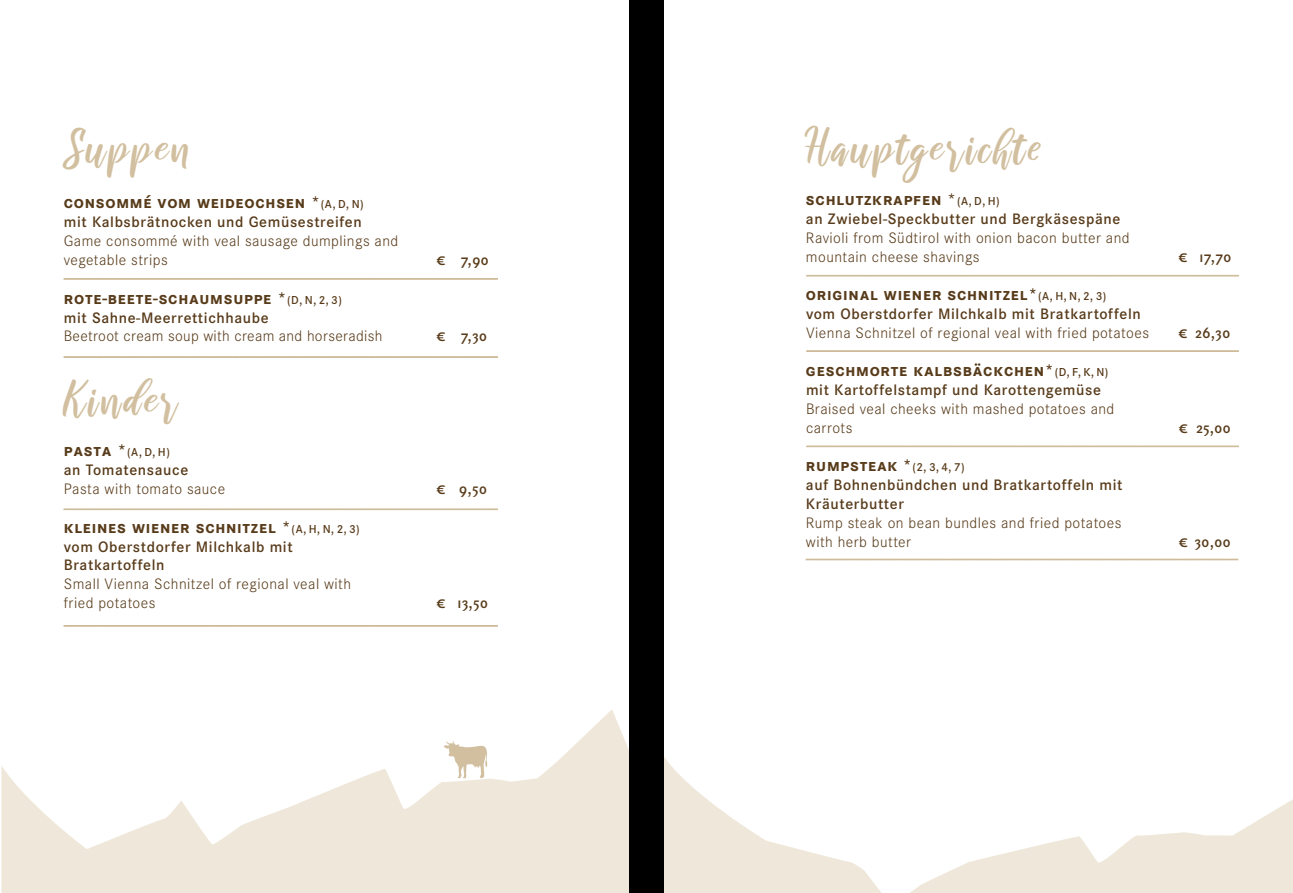
<style>
.page{position:relative;width:1293px;height:893px;background:#fff}
.page>*{position:absolute;margin:0;border:0;box-sizing:border-box;transform-origin:0 0}
.t1{font:48px "raustila";letter-spacing:.07em;color:#d1bf9f}
.t2{font:700 18px "Corporate SSC";letter-spacing:.04em;color:#583b1a}
.t3{font:300 15.75px/18.9px "Corporate S";letter-spacing:.03em;color:#583b1a}
.t4{font:600 15.75px/18.9px "Corporate S";letter-spacing:.04em;color:#583b1a}
.t5{font:600 15.75px "Corporate SSC";letter-spacing:.04em;color:#583b1a}
.t6{font:600 12px "Corporate S";color:#583b1a}
.s1{font-family:"Corporate S";font-weight:600;font-size:12px}
.s2{font-family:"Fedra Sans Std";font-weight:400}
.s3{font-family:"Corporate SSC";font-weight:700;font-size:18px}
.s4{font-weight:400}
</style>
<div class="page">
<svg style="left:1px;top:710px;width:628px;height:183px;fill:#efe8da"></svg>
<svg style="left:64px;top:508px;width:434px;height:2px"></svg>
<svg style="left:64px;top:625px;width:434px;height:2px"></svg>
<svg style="left:64px;top:278px;width:434px;height:2px"></svg>
<svg style="left:64px;top:356px;width:434px;height:2px"></svg>
<svg style="left:444px;top:741px;width:43px;height:37px"></svg>
<svg style="left:663px;top:706px;width:630px;height:187px"></svg>
<svg style="left:806px;top:275px;width:432px;height:2px"></svg>
<svg style="left:806px;top:350px;width:432px;height:2px"></svg>
<svg style="left:806px;top:558px;width:432px;height:2px"></svg>
<svg style="left:806px;top:445px;width:432px;height:2px"></svg>
<div style="left:629px;top:0;width:34px;height:893px;background:#000"></div>
<h1 class="t1" style="left:64px;top:121px;width:129px">Suppen</h1>
<p class="t2" style="left:64px;top:192px;width:301px">consommé vom weideochsen *<span class="s1">(A, D, N)</span></p>
<p class="t4" style="left:64px;top:212px;width:299px">mit Kalbsbrätnocken und Gemüsestreifen</p>
<p class="t3" style="left:64px;top:231px;width:336px">Game consommé with veal sausage dumplings and vegetable strips</p>
<p class="t5" style="left:436px;top:250px;width:54px"><span class="s2">€</span> 7,90</p>
<p class="t2" style="left:64px;top:287px;width:280px">rote-beete-schaumsuppe *<span class="s1">(D, N, 2, 3)</span></p>
<p class="t4" style="left:64px;top:307px;width:206px">mit Sahne-Meerrettichhaube</p>
<p class="t3" style="left:64px;top:326px;width:320px">Beetroot cream soup with cream and horseradish</p>
<p class="t5" style="left:436px;top:327px;width:52px"><span class="s2">€</span> 7,30</p>
<h1 class="t1" style="left:64px;top:373px;width:116px">Kinder</h1>
<p class="t6" style="left:64px;top:444px;width:108px"><span class="s3">pasta *</span>(A, D, H)</p>
<p class="t4" style="left:64px;top:460px;width:126px">an Tomatensauce</p>
<p class="t3" style="left:64px;top:479px;width:163px">Pasta with tomato sauce</p>
<p class="t5" style="left:436px;top:480px;width:52px"><span class="s2">€</span> 9,50</p>
<p class="t2" style="left:64px;top:516px;width:297px">kleines wiener schnitzel *<span class="s1">(A, H, N, 2, 3)</span></p>
<p class="t4" style="left:64px;top:536px;width:230px">vom Oberstdorfer Milchkalb mit<br>Bratkartoffeln</p>
<p class="t3" style="left:64px;top:574px;width:289px">Small Vienna Schnitzel of regional veal with fried potatoes</p>
<p class="t5" style="left:436px;top:594px;width:53px"><span class="s2">€</span> 13,50</p>
<h1 class="t1" style="left:806px;top:121px;width:238px">Hauptgerichte</h1>
<p class="t2" style="left:806px;top:189px;width:195px">schlutzkrapfen <span class="s4">*</span><span class="s1">(A, D, H)</span></p>
<p class="t4" style="left:806px;top:209px;width:316px">an Zwiebel-Speckbutter und Bergkäsespäne</p>
<p class="t3" style="left:806px;top:228px;width:325px">Ravioli from Südtirol with onion bacon butter and mountain cheese shavings</p>
<p class="t5" style="left:1178px;top:247px;width:54px"><span class="s2">€</span> 17,70</p>
<p class="t2" style="left:806px;top:284px;width:302px">original wiener schnitzel*<span class="s1">(A, H, N, 2, 3)</span></p>
<p class="t4" style="left:806px;top:304px;width:336px">vom Oberstdorfer Milchkalb mit Bratkartoffeln</p>
<p class="t3" style="left:806px;top:323px;width:345px">Vienna Schnitzel of regional veal with fried potatoes</p>
<p class="t5" style="left:1178px;top:324px;width:53px"><span class="s2">€</span> 26,30</p>
<p class="t2" style="left:806px;top:360px;width:304px">geschmorte kalbsbäckchen*<span class="s1">(D, F, K, N)</span></p>
<p class="t4" style="left:806px;top:380px;width:296px">mit Kartoffelstampf und Karottengemüse</p>
<p class="t3" style="left:806px;top:399px;width:310px">Braised veal cheeks with mashed potatoes and carrots</p>
<p class="t5" style="left:1178px;top:419px;width:53px"><span class="s2">€</span> 25,00</p>
<p class="t2" style="left:806px;top:455px;width:160px">rumpsteak *<span class="s1">(2, 3, 4, 7)</span></p>
<p class="t4" style="left:806px;top:475px;width:318px">auf Bohnenbündchen und Bratkartoffeln mit<br>Kräuterbutter</p>
<p class="t3" style="left:806px;top:513px;width:317px">Rump steak on bean bundles and fried potatoes with herb butter</p>
<p class="t5" style="left:1178px;top:533px;width:53px"><span class="s2">€</span> 30,00</p>
</div>
